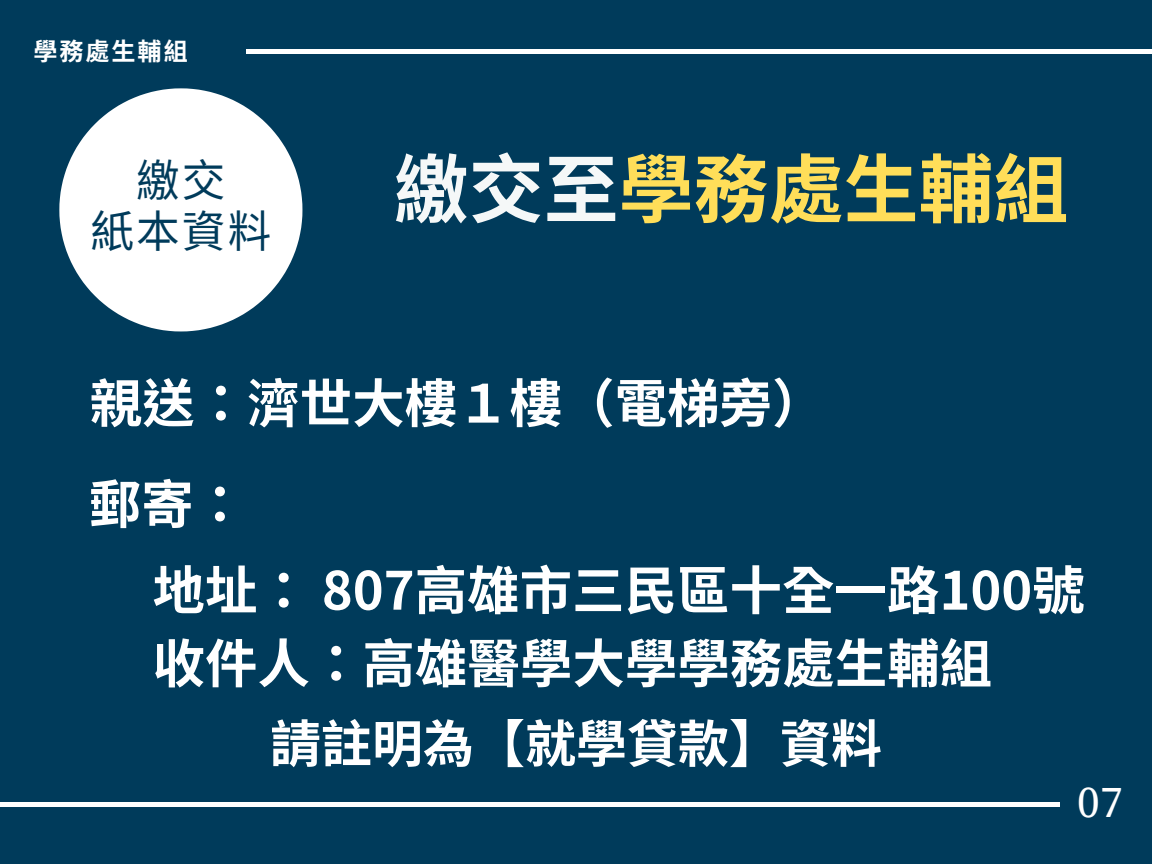
<style>
.page{position:relative;width:1152px;height:864px;background:#003b5b}
.page>*{position:absolute;margin:0;border:0;box-sizing:border-box;transform-origin:0 0}
.t1{font:700 75px "Noto Sans TC";color:#ffde59}
.t2{font:700 52.5px/73.2px "Noto Sans TC";color:#fff}
.t3{font:700 51px "Noto Sans TC";color:#fff}
.t4{font:45.3px "Source Serif Pro";color:#fff}
.t5{font:43.65px "Noto Sans CJ Ksc";color:#003b5b}
.t6{font:700 24.15px "Noto Sans CJ Ksc";color:#fff}
.s1{color:#f5f8f8}
</style>
<div class="page">
<div style="left:0;top:802px;width:1060px;height:5px;background:#fff"></div>
<svg style="left:59px;top:88px;width:243px;height:243px;fill:#fff"></svg>
<div style="left:246px;top:49px;width:906px;height:5px;background:#fff"></div>
<h2 class="t6" style="left:33px;top:32px;width:156px">學務處生輔組</h2>
<h3 class="t5" style="left:136px;top:146px;width:91px">繳交</h3>
<p class="t1" style="left:394px;top:130px;width:676px"><span class="s1">繳交至</span>學務處生輔組</p>
<h3 class="t5" style="left:90px;top:196px;width:179px">紙本資料</h3>
<h2 class="t2" style="left:90px;top:363px;width:736px">親送：濟世大樓１樓（電梯旁）</h2>
<p class="t2" style="left:89px;top:464px;width:159px">郵寄：</p>
<h1 class="t2" style="left:152px;top:550px;width:934px">地址： 807高雄市三民區十全一路100號收件人：高雄醫學大學學務處生輔組</h1>
<h2 class="t3" style="left:270px;top:703px;width:613px">請註明為【就學貸款】資料</h2>
<p class="t4" style="left:1077px;top:776px;width:47px">07</p>
</div>
